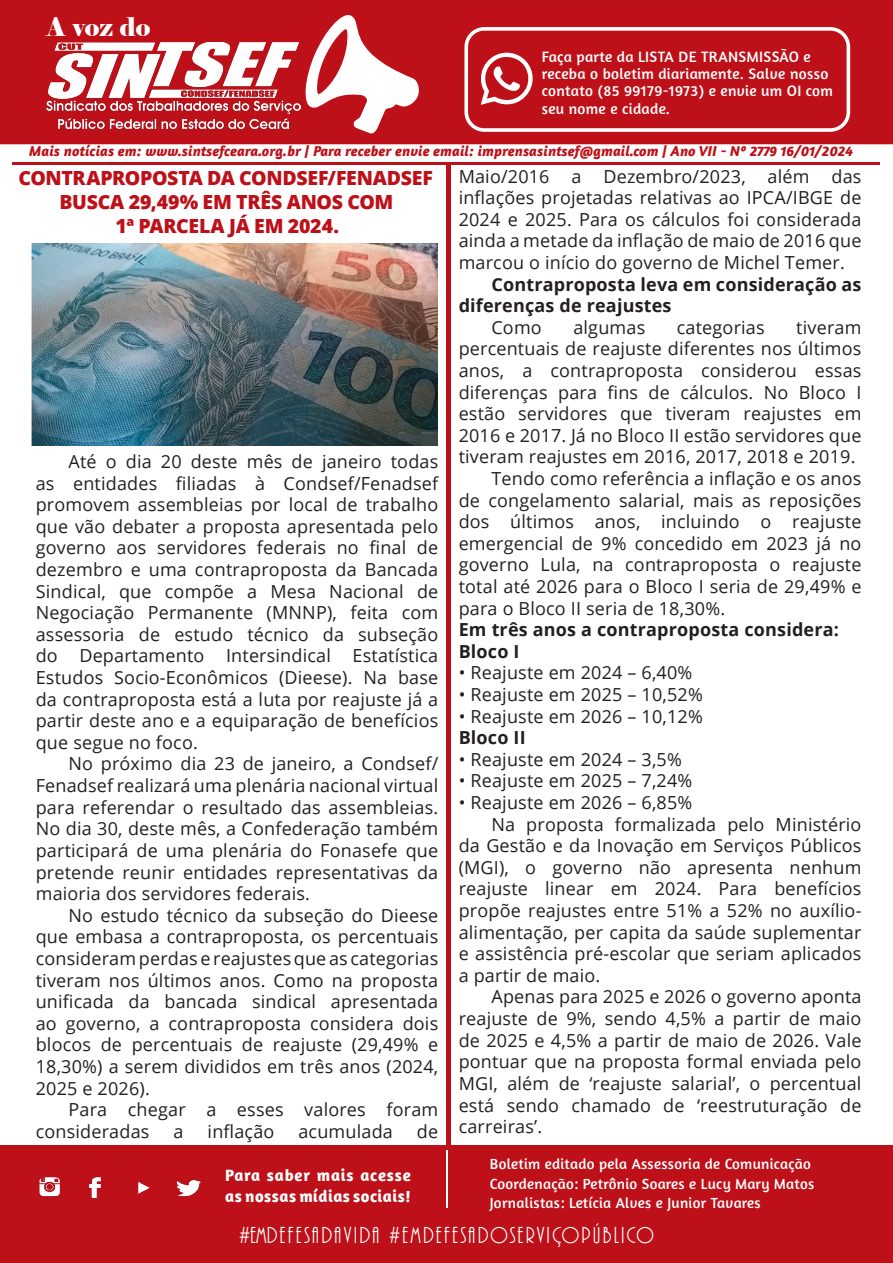
<style>
.page{position:relative;width:893px;height:1263px;background:#fff}
.page>*{position:absolute;margin:0;border:0;box-sizing:border-box;transform-origin:0 0}
.t1{font:25.65px "Elephant";color:#fff}
.t2{font:24px "ARBONNIE";letter-spacing:.09em;color:#fff}
.t3{font:800 19.5px/24px "Open Sans";letter-spacing:-.015em;color:#bd1019;text-align:center}
.t4{font:18px/21.6px "Open Sans";letter-spacing:.01em;color:#231f20;text-align:justify}
.t5{font:700 18px/21.6px "Open Sans";letter-spacing:.01em;color:#231f20}
.t6{font:700 16.8px/20.1px "Amaranth";letter-spacing:.03em;color:#fff}
.t7{font:15.3px/17.4px "Amaranth";letter-spacing:.02em;color:#fff}
.t8{font:15px "Amaranth";letter-spacing:.02em;color:#fff}
.t9{font:italic 700 14.7px "Amaranth";letter-spacing:.01em;color:#bd1019}
</style>
<div class="page">
<div style="left:0;top:0;width:893px;height:144px;background:#bd1019"></div>
<svg style="left:302px;top:12px;width:118px;height:122px"></svg>
<div style="left:0;top:1145px;width:893px;height:118px;background:#bd1019"></div>
<img style="left:46px;top:42px;width:254px;height:86px">
<hr style="left:12px;top:162px;width:867px;height:2px;background:#bd1019">
<hr style="left:446px;top:1150px;width:2px;height:57px;background:#fff">
<img style="left:39px;top:1177px;width:162px;height:21px">
<div style="left:464px;top:27px;width:386px;height:105px;border:4px solid #fff;border-radius:18px"></div>
<svg style="left:476px;top:53px;width:59px;height:52px"></svg>
<hr style="left:446px;top:163px;width:4px;height:982px;background:#bd1019">
<img style="left:32px;top:243px;width:405px;height:203px">
<p class="t1" style="left:46px;top:11px;width:105px">A voz do</p>
<p class="t7" style="left:542px;top:47px;width:293px">Faça parte da LISTA DE TRANSMISSÃO e receba o boletim diariamente. Salve nosso contato (85 99179-1973) e envie um OI com seu nome e cidade.</p>
<p class="t9" style="left:29px;top:142px;width:826px">Mais notícias em: www.sintsefceara.org.br | Para receber envie email: imprensasintsef@gmail.com | Ano VII - Nº 2779 16/01/2024</p>
<p class="t3" style="left:18px;top:165px;width:416px">CONTRAPROPOSTA DA CONDSEF/FENADSEF<br>BUSCA 29,49% EM TRÊS ANOS COM</p>
<p class="t3" style="left:115px;top:213px;width:225px">1ª PARCELA JÁ EM 2024.</p>
<p class="t4" style="left:36px;top:450px;width:404px;text-indent:33px">Até o dia 20 deste mês de janeiro todas as entidades filiadas à Condsef/Fenadsef promovem assembleias por local de trabalho que vão debater a proposta apresentada pelo governo aos servidores federais no final de dezembro e uma contraproposta da Bancada Sindical, que compõe a Mesa Nacional de Negociação Permanente (MNNP), feita com assessoria de estudo técnico da subseção do Departamento Intersindical Estatística Estudos Socio-Econômicos (Dieese). Na base da contraproposta está a luta por reajuste já a partir deste ano e a equiparação de benefícios que segue no foco.</p>
<p class="t4" style="left:36px;top:753px;width:404px;text-indent:33px">No próximo dia 23 de janeiro, a Condsef/ Fenadsef realizará uma plenária nacional virtual para referendar o resultado das assembleias.<br>No dia 30, deste mês, a Confederação também participará de uma plenária do Fonasefe que pretende reunir entidades representativas da maioria dos servidores federais.</p>
<p class="t4" style="left:36px;top:904px;width:404px;text-indent:33px">No estudo técnico da subseção do Dieese que embasa a contraproposta, os percentuais consideram perdas e reajustes que as categorias tiveram nos últimos anos. Como na proposta unificada da bancada sindical apresentada ao governo, a contraproposta considera dois blocos de percentuais de reajuste (29,49% e 18,30%) a serem divididos em três anos (2024, 2025 e 2026).</p>
<p class="t4" style="left:36px;top:1098px;width:404px;text-indent:33px">Para chegar a esses valores foram consideradas</p>
<p class="t4" style="left:174px;top:1120px;width:12px">a</p>
<p class="t4" style="left:208px;top:1120px;width:68px">inflação</p>
<p class="t4" style="left:298px;top:1120px;width:96px">acumulada</p>
<p class="t4" style="left:417px;top:1120px;width:23px">de</p>
<p class="t6" style="left:225px;top:1165px;width:187px">Para saber mais acesse as nossas mídias sociais!</p>
<p class="t4" style="left:459px;top:165px;width:404px">Maio/2016 a Dezembro/2023, além das inflações projetadas relativas ao IPCA/IBGE de 2024 e 2025. Para os cálculos foi considerada ainda a metade da inflação de maio de 2016 que marcou o início do governo de Michel Temer.</p>
<p class="t5" style="left:459px;top:273px;width:404px;text-indent:33px">Contraproposta leva em consideração as diferenças de reajustes</p>
<p class="t4" style="left:491px;top:316px;width:52px">Como</p>
<p class="t4" style="left:573px;top:316px;width:73px">algumas</p>
<p class="t4" style="left:677px;top:316px;width:89px">categorias</p>
<p class="t4" style="left:459px;top:316px;width:404px;text-indent:338px">tiveram percentuais de reajuste diferentes nos últimos anos, a contraproposta considerou essas diferenças para fins de cálculos. No Bloco I estão servidores que tiveram reajustes em 2016 e 2017. Já no Bloco II estão servidores que tiveram reajustes em 2016, 2017, 2018 e 2019.</p>
<p class="t4" style="left:459px;top:467px;width:404px;text-indent:33px">Tendo como referência a inflação e os anos de congelamento salarial, mais as reposições dos últimos anos, incluindo o reajuste emergencial de 9% concedido em 2023 já no governo Lula, na contraproposta o reajuste total até 2026 para o Bloco I seria de 29,49% e para o Bloco II seria de 18,30%.</p>
<p class="t5" style="left:459px;top:618px;width:382px">Em três anos a contraproposta considera:</p>
<p class="t5" style="left:459px;top:640px;width:62px">Bloco I</p>
<p class="t4" style="left:459px;top:662px;width:235px">• Reajuste em 2024 – 6,40%</p>
<p class="t4" style="left:459px;top:683px;width:246px">• Reajuste em 2025 – 10,52%</p>
<p class="t4" style="left:459px;top:705px;width:246px">• Reajuste em 2026 – 10,12%</p>
<p class="t5" style="left:459px;top:726px;width:68px">Bloco II</p>
<p class="t4" style="left:459px;top:748px;width:225px">• Reajuste em 2024 – 3,5%</p>
<p class="t4" style="left:459px;top:770px;width:235px">• Reajuste em 2025 – 7,24%</p>
<p class="t4" style="left:459px;top:791px;width:235px">• Reajuste em 2026 – 6,85%</p>
<p class="t4" style="left:459px;top:813px;width:404px;text-indent:33px">Na proposta formalizada pelo Ministério da Gestão e da Inovação em Serviços Públicos (MGI), o governo não apresenta nenhum reajuste linear em 2024. Para benefícios propõe reajustes entre 51% a 52% no auxílio&shy;alimentação, per capita da saúde suplementar e assistência pré-escolar que seriam aplicados a partir de maio.</p>
<p class="t4" style="left:459px;top:986px;width:404px;text-indent:33px">Apenas para 2025 e 2026 o governo aponta reajuste de 9%, sendo 4,5% a partir de maio de 2025 e 4,5% a partir de maio de 2026. Vale pontuar que na proposta formal enviada pelo MGI, além de ‘reajuste salarial’, o percentual está sendo chamado de ‘reestruturação de carreiras’.</p>
<p class="t8" style="left:490px;top:1155px;width:323px">Boletim editado pela Assessoria de Comunicação</p>
<p class="t8" style="left:490px;top:1175px;width:326px">Coordenação: Petrônio Soares e Lucy Mary Matos</p>
<p class="t8" style="left:490px;top:1194px;width:272px">Jornalistas: Letícia Alves e Junior Tavares</p>
<p class="t2" style="left:239px;top:1223px;width:416px">#EMDEFESADAVIDA #EMDEFESADOSERVIÇOPÚBLICO</p>
</div>
